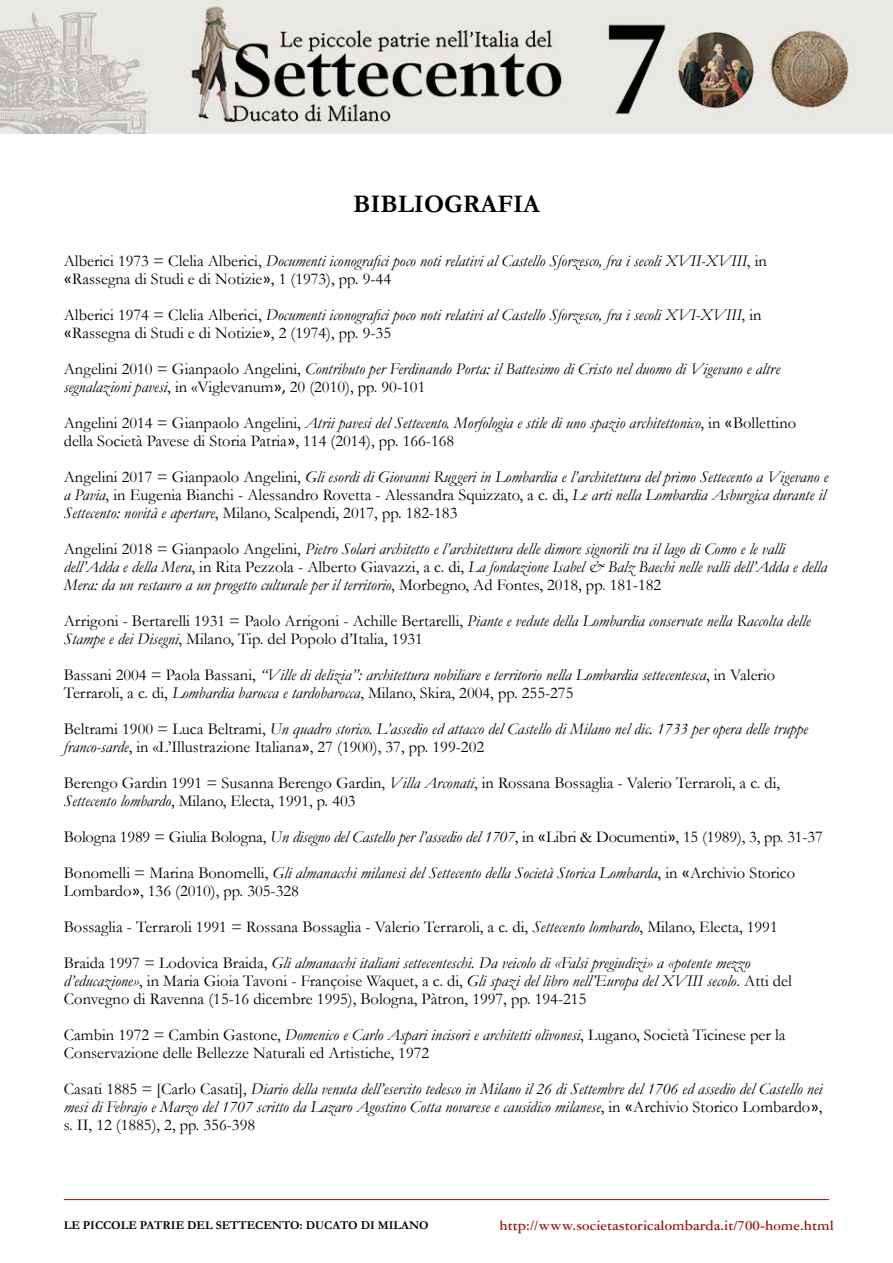
<style>
.page{position:relative;width:893px;height:1263px;background:#fff}
.page>*{position:absolute;margin:0;border:0;box-sizing:border-box;transform-origin:0 0}
.t1{font:700 25.5px "Garamond";color:#000}
.t2{font:italic 16.5px/18px "Garamond";color:#000}
.t3{font:16.5px/18px "Garamond";color:#000}
.t4{font:700 15px "Garamond Three";color:#9c190e}
.t5{font:700 12px "Garamond";color:#000}
.s1{font-style:normal}
.s2{font-family:"Calibri";font-style:normal}
.s3{font-style:italic}
.s4{font-family:"Calibri"}
</style>
<div class="page">
<hr style="left:64px;top:1199px;width:765px;height:1px;background:#9c190e">
<img style="left:0;top:0;width:893px;height:134px">
<h1 class="t1" style="left:353px;top:189px;width:188px">BIBLIOGRAFIA</h1>
<p class="t2" style="left:64px;top:252px;width:705px"><span class="s1">Alberici 1973 = Clelia Alberici,</span> Documenti iconografici poco noti relativi al Castello Sforzesco, fra i secoli XVII-XVIII<span class="s1">, in </span><span class="s2">«</span><span class="s1">Rassegna di Studi e di Notizie</span><span class="s2">»</span><span class="s1">, 1 (1973), pp. 9-44</span></p>
<p class="t2" style="left:64px;top:306px;width:699px"><span class="s1">Alberici 1974 = Clelia Alberici,</span> Documenti iconografici poco noti relativi al Castello Sforzesco, fra i secoli XVI-XVIII<span class="s1">, in </span><span class="s2">«</span><span class="s1">Rassegna di Studi e di Notizie</span><span class="s2">»</span><span class="s1">, 2 (1974), pp. 9-35</span></p>
<p class="t2" style="left:64px;top:360px;width:718px"><span class="s1">Angelini 2010 = Gianpaolo Angelini,</span> Contributo per Ferdinando Porta: il Battesimo di Cristo nel duomo di Vigevano e altre segnalazioni pavesi<span class="s1">, in «Viglevanum</span><span class="s2">»,</span> <span class="s1">20 (2010), pp. 90-101</span></p>
<p class="t3" style="left:64px;top:414px;width:734px">Angelini 2014 = Gianpaolo Angelini, <span class="s3">Atrii pavesi del Settecento. Morfologia e stile di uno spazio architettonico</span>, in <span class="s4">«</span>Bollettino della Società Pavese di Storia Patria<span class="s4">»</span>, 114 (2014), pp. 166-168</p>
<p class="t2" style="left:64px;top:468px;width:766px"><span class="s1">Angelini 2017 = Gianpaolo Angelini,</span> Gli esordi di Giovanni Ruggeri in Lombardia e l’architettura del primo Settecento a Vigevano e a Pavia<span class="s1">, in Eugenia Bianchi - Alessandro Rovetta - Alessandra Squizzato, a c. di,</span> Le arti nella Lombardia Asburgica durante il<br>Settecento: novità e aperture<span class="s1">, Milano, Scalpendi, 2017, pp. 182-183</span></p>
<p class="t2" style="left:64px;top:540px;width:765px"><span class="s1">Angelini 2018 = Gianpaolo Angelini,</span> Pietro Solari architetto e l’architettura delle dimore signorili tra il lago di Como e le valli dell’Adda e della Mera<span class="s1">, in Rita Pezzola - Alberto Giavazzi, a c. di,</span> La fondazione Isabel &amp; Balz Baechi nelle valli dell’Adda e della<br>Mera: da un restauro a un progetto culturale per il territorio<span class="s1">, Morbegno, Ad Fontes, 2018, pp. 181-182</span></p>
<p class="t3" style="left:64px;top:612px;width:748px">Arrigoni - Bertarelli 1931 = Paolo Arrigoni - Achille Bertarelli, <span class="s3">Piante e vedute della Lombardia conservate nella Raccolta delle<br>Stampe e dei Disegni</span>, Milano, Tip. del Popolo d’Italia, 1931</p>
<p class="t2" style="left:64px;top:666px;width:713px"><span class="s1">Bassani 2004 = Paola Bassani,</span> “Ville di delizia”: architettura nobiliare e territorio nella Lombardia settecentesca<span class="s1">, in Valerio<br>Terraroli, a c. di,</span> Lombardia barocca e tardobarocca<span class="s1">, Milano, Skira, 2004, pp. 255-275</span></p>
<p class="t2" style="left:64px;top:720px;width:746px"><span class="s1">Beltrami 1900 = Luca Beltrami,</span> Un quadro storico. L’assedio ed attacco del Castello di Milano nel dic. 1733 per opera delle truppe franco-sarde<span class="s1">, in «L’Illustrazione Italiana</span><span class="s2">»</span><span class="s1">, 27 (1900), 37, pp. 199-202</span></p>
<p class="t3" style="left:64px;top:774px;width:718px">Berengo Gardin 1991 = Susanna Berengo Gardin, <span class="s3">Villa Arconati</span>, in Rossana Bossaglia - Valerio Terraroli, a c. di,<br><span class="s3">Settecento lombardo</span>, Milano, Electa, 1991, p. 403</p>
<p class="t3" style="left:64px;top:819px;width:760px;line-height:36px">Bologna 1989 = Giulia Bologna, <span class="s3">Un disegno del Castello per l’assedio del 1707</span>, in <span class="s4">«</span>Libri &amp; Documenti<span class="s4">»</span>, 15 (1989), 3, pp. 31-37<br>Bonomelli = Marina Bonomelli, <span class="s3">Gli almanacchi milanesi del Settecento della Società Storica Lombarda</span>, in <span class="s4">«</span>Archivio Storico</p>
<p class="t3" style="left:64px;top:873px;width:715px;line-height:36px">Lombardo<span class="s4">»</span>, 136 (2010), pp. 305-328<br>Bossaglia - Terraroli 1991 = Rossana Bossaglia - Valerio Terraroli, a c. di, <span class="s3">Settecento lombardo</span>, Milano, Electa, 1991<br>Braida 1997 = Lodovica Braida, <span class="s3">Gli almanacchi italiani settecenteschi. Da veicolo di «Falsi pregiudizi» a «potente mezzo</span></p>
<p class="t3" style="left:64px;top:972px;width:729px"><span class="s3">d’educazione»</span>, in Maria Gioia Tavoni - Françoise Waquet, a c. di, <span class="s3">Gli spazi del libro nell’Europa del XVIII secolo</span>. Atti del<br>Convegno di Ravenna (15-16 dicembre 1995), Bologna, Pàtron, 1997, pp. 194-215</p>
<p class="t3" style="left:64px;top:1026px;width:723px">Cambin 1972 = Cambin Gastone, <span class="s3">Domenico e Carlo Aspari incisori e architetti olivonesi</span>, Lugano, Società Ticinese per la<br>Conservazione delle Bellezze Naturali ed Artistiche, 1972</p>
<p class="t2" style="left:64px;top:1080px;width:760px;text-align:justify"><span class="s1">Casati 1885 = [Carlo Casati],</span> Diario della venuta dell’esercito tedesco in Milano il 26 di Settembre del 1706 ed assedio del Castello nei mesi di Febrajo e Marzo del 1707 scritto da Lazaro Agostino Cotta novarese e causidico milanese<span class="s1">, in</span> <span class="s2">«</span><span class="s1">Archivio Storico Lombardo</span><span class="s2">»</span><span class="s1">, s. II, 12 (1885), 2, pp. 356-398</span></p>
<p class="t5" style="left:64px;top:1218px;width:366px">LE PICCOLE PATRIE DEL SETTECENTO: DUCATO DI MILANO</p>
<p class="t4" style="left:500px;top:1217px;width:336px">http://www.societastoricalombarda.it/700-home.html</p>
</div>
